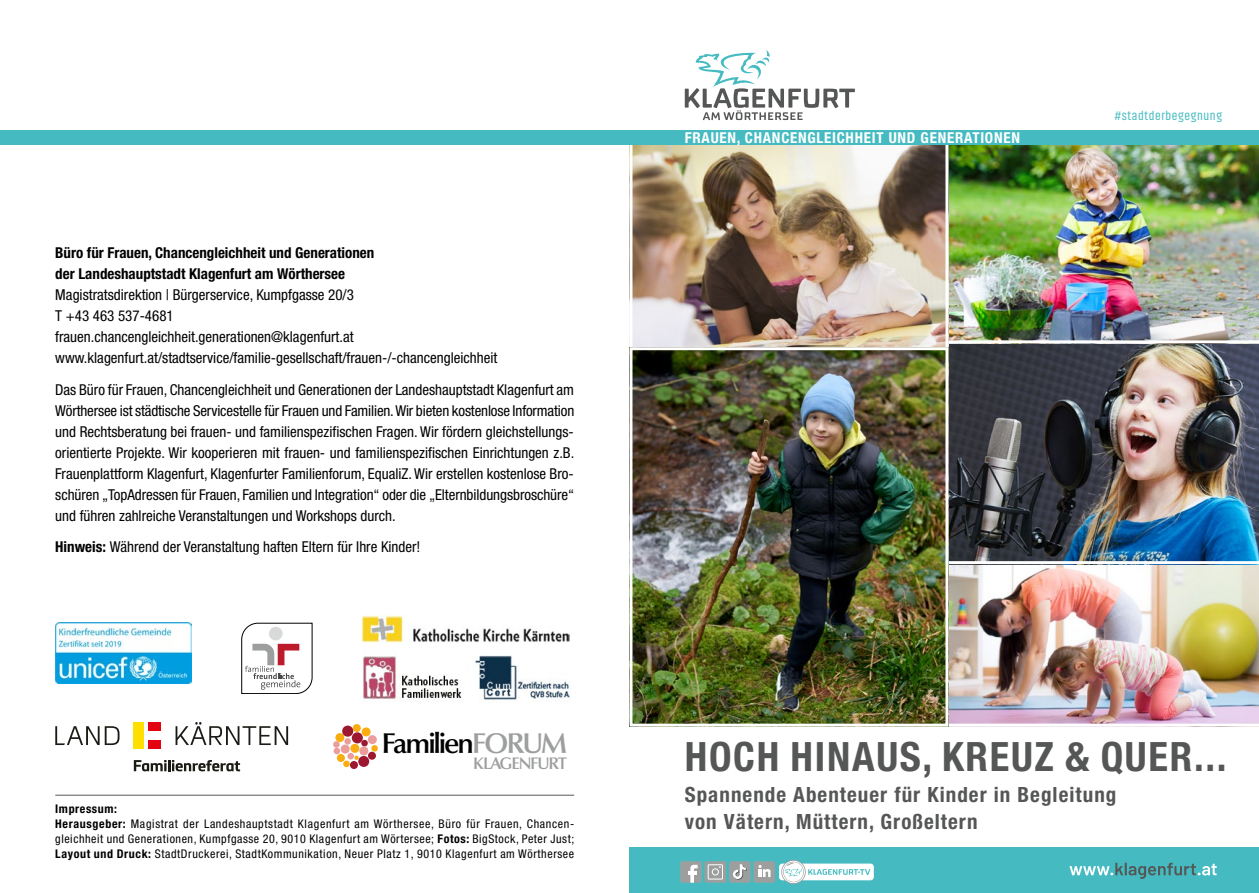
<style>
.page{position:relative;width:1259px;height:893px;background:#fff}
.page>*{position:absolute;margin:0;border:0;box-sizing:border-box;transform-origin:0 0}
.t1{font:700 condensed 40.5px "Helvetica Neue";letter-spacing:.045em;color:#555756}
.t2{font:600 28.8px "Optima";color:#000}
.t3{font:700 condensed 21px/27px "Helvetica Neue";letter-spacing:.05em;color:#555756}
.t4{font:600 16.8px "Optima";letter-spacing:-.07em;color:#9d9e9e}
.t5{font:condensed 15px/21px "Helvetica Neue";color:#000}
.t6{font:700 condensed 15px/21px "Helvetica Neue";color:#000}
.t7{font:700 condensed 15px "Helvetica Neue";letter-spacing:.05em;color:#fff}
.t8{font:12.75px "Akhand";letter-spacing:.05em;color:#45bbc1}
.t9{font:condensed 12px/15px "Helvetica Neue";letter-spacing:.05em;color:#000}
.s1{font-weight:700}
.s2{color:#9d9e9e}
</style>
<div class="page">
<img style="left:948px;top:564px;width:311px;height:163px">
<img style="left:948px;top:343px;width:311px;height:221px">
<img style="left:948px;top:145px;width:311px;height:198px">
<img style="left:633px;top:145px;width:311px;height:202px">
<div style="left:629px;top:140px;width:319px;height:213px;border:3px solid #fff"></div>
<img style="left:362px;top:615px;width:208px;height:86px">
<svg style="left:333px;top:724px;width:45px;height:45px"></svg>
<svg style="left:241px;top:623px;width:71px;height:71px"></svg>
<div style="left:269px;top:627px;width:14px;height:13px;background:#d8dada;border-radius:50%"></div>
<img style="left:55px;top:623px;width:136px;height:60px">
<svg style="left:55px;top:722px;width:233px;height:23px"></svg>
<div style="left:148px;top:722px;width:12px;height:9px;background:#e40411"></div>
<div style="left:148px;top:740px;width:12px;height:9px;background:#e40411"></div>
<div style="left:133px;top:722px;width:11px;height:27px;background:#ffdf00"></div>
<svg style="left:134px;top:760px;width:106px;height:11px"></svg>
<svg style="left:685px;top:50px;width:170px;height:70px"></svg>
<div style="left:0;top:130px;width:1259px;height:15px;background:#45bbc1"></div>
<img style="left:633px;top:351px;width:311px;height:372px">
<div style="left:629px;top:347px;width:319px;height:380px;border:3px solid #fff"></div>
<div style="left:629px;top:848px;width:630px;height:45px;background:#45bbc1"></div>
<svg style="left:1069px;top:863px;width:147px;height:16px"></svg>
<div style="left:680px;top:861px;width:21px;height:22px;background:#9d9e9e;border-radius:2px"></div>
<svg style="left:688px;top:865px;width:9px;height:18px"></svg>
<div style="left:704px;top:861px;width:22px;height:22px;background:#9d9e9e;border-radius:2px"></div>
<div style="left:707px;top:864px;width:16px;height:15px;border:1px solid #fff"></div>
<div style="left:712px;top:868px;width:7px;height:7px;border:1px solid #fff;border-radius:50%"></div>
<div style="left:753px;top:861px;width:22px;height:22px;background:#9d9e9e;border-radius:2px"></div>
<svg style="left:758px;top:865px;width:12px;height:12px"></svg>
<div style="left:729px;top:861px;width:21px;height:22px;background:#9d9e9e;border-radius:2px"></div>
<svg style="left:733px;top:864px;width:13px;height:16px"></svg>
<div style="left:779px;top:864px;width:95px;height:16px;background:#fff;border-radius:3px"></div>
<svg style="left:782px;top:860px;width:23px;height:23px"></svg>
<div style="left:781px;top:860px;width:24px;height:24px;border:2px solid #9d9e9e;border-radius:50%"></div>
<svg style="left:783px;top:862px;width:20px;height:20px"></svg>
<div style="left:783px;top:862px;width:21px;height:20px;border:1px solid #9d9e9e;border-radius:50%"></div>
<svg style="left:808px;top:869px;width:62px;height:6px"></svg>
<svg style="left:784px;top:863px;width:18px;height:14px"></svg>
<hr style="left:55px;top:795px;width:519px;height:1px;background:#555756">
<p class="t6" style="left:55px;top:242px;width:320px">Büro für Frauen, Chancengleichheit und Generationen der Landeshauptstadt Klagenfurt am Wörthersee</p>
<p class="t5" style="left:55px;top:284px;width:444px">Magistratsdirektion | Bürgerservice, Kumpfgasse 20/3<br>T +43 463 537-4681<br>frauen.chancengleichheit.generationen@klagenfurt.at www.klagenfurt.at/stadtservice/familie-gesellschaft/frauen-/-chancengleichheit</p>
<p class="t5" style="left:55px;top:379px;width:520px;text-align:justify">Das Büro für Frauen, Chancengleichheit und Generationen der Landeshauptstadt Klagenfurt am Wörthersee ist städtische Servicestelle für Frauen und Familien. Wir bieten kostenlose Information und Rechtsberatung bei frauen- und familienspezifischen Fragen. Wir fördern gleichstellungs&shy;orientierte Projekte. Wir kooperieren mit frauen- und familienspezifischen Einrichtungen z.B.<br>Frauenplattform Klagenfurt, Klagenfurter Familienforum, EqualiZ. Wir erstellen kostenlose Bro&shy;schüren „TopAdressen für Frauen, Familien und Integration“ oder die „Elternbildungsbroschüre“ und führen zahlreiche Veranstaltungen und Workshops durch.</p>
<p class="t5" style="left:55px;top:536px;width:367px"><span class="s1">Hinweis:</span> Während der Veranstaltung haften Eltern für Ihre Kinder!</p>
<h2 class="t2" style="left:381px;top:727px;width:187px">Familien<span class="s2">FORUM</span></h2>
<p class="t4" style="left:473px;top:753px;width:95px">KLAGENFURT</p>
<p class="t9" style="left:55px;top:801px;width:520px"><span class="s1">Impressum:<br>Herausgeber:</span> Magistrat der Landeshauptstadt Klagenfurt am Wörthersee, Büro für Frauen, Chancen&shy;gleichheit und Generationen, Kumpfgasse 20, 9010 Klagenfurt am Wörtersee; <span class="s1">Fotos:</span> BigStock, Peter Just; <span class="s1">Layout und Druck:</span> StadtDruckerei, StadtKommunikation, Neuer Platz 1, 9010 Klagenfurt am Wörthersee</p>
<p class="t7" style="left:685px;top:128px;width:337px">FRAUEN, CHANCENGLEICHHEIT UND GENERATIONEN</p>
<p class="t8" style="left:1114px;top:109px;width:109px">#stadtderbegegnung</p>
<h1 class="t1" style="left:685px;top:732px;width:543px">HOCH HINAUS, KREUZ &amp; QUER...</h1>
<h3 class="t3" style="left:685px;top:781px;width:433px">Spannende Abenteuer für Kinder in Begleitung von Vätern, Müttern, Großeltern</h3>
</div>
